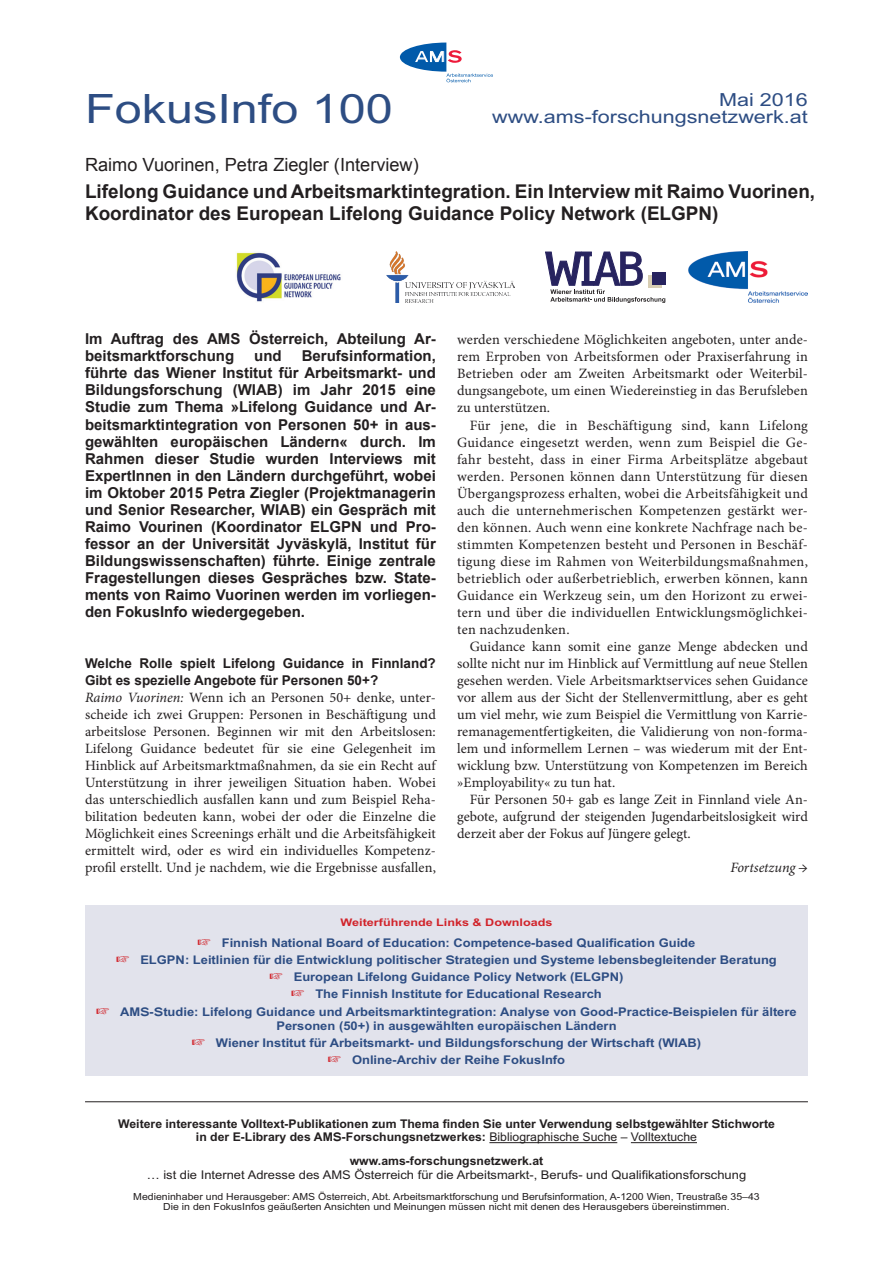
<style>
.page{position:relative;width:893px;height:1263px;background:#fff}
.page>*{position:absolute;margin:0;border:0;box-sizing:border-box;transform-origin:0 0}
.FI_Head_Nummer{font:40.5px "AMS";color:#2d4d83}
.FI_Titel{font:700 18.9px/22.8px "Arial";color:#231f20}
.FI_AutorIn{font:18.15px "Arial";color:#231f20}
.FI_Head_Monat{font:18px "AMS";color:#2d4d83}
.FI_Text_Vorspann{font:700 15px/17px "Arial";color:#231f20}
.FI_Text_Einzug{font:14.25px/17px "Minion Pro";letter-spacing:.005em;color:#231f20;text-align:justify}
.FI_Text{font:14.25px/17px "Minion Pro";letter-spacing:.005em;color:#231f20;text-align:justify}
.FI_Text-2{font:italic 14.25px "Minion Pro";letter-spacing:-.005em;color:#231f20}
.FI_ZwiTi{font:700 13.5px/17px "Arial";color:#231f20}
.FI_Links{font:700 12px/14.4px "AMS";color:#2d4d83;text-align:center;scale:.9 1}
.FI_Info_unten_fett{font:700 12px/13.5px "AMS";color:#231f20;text-align:center;scale:.85 1}
.FI_Info_unten{font:12px "AMS";color:#231f20;scale:.9 1}
.FI_Links_Titel{font:700 10.5px "AMS";color:#d1232a}
.FI_Impressum{font:9.75px/10.5px "AMS";color:#231f20;text-align:center;scale:.9 1}
.s1{font-style:italic}
.s2{color:#d1232a}
.s3{font-weight:400}
</style>
<div class="page">
<hr style="left:489px;top:1142px;width:128px;height:1px;background:#231f20">
<hr style="left:631px;top:1142px;width:66px;height:1px;background:#231f20">
<div style="left:85px;top:906px;width:723px;height:170px;background:#e2e3ec"></div>
<hr style="left:85px;top:1101px;width:723px;height:1px;background:#231f20">
<svg style="left:400px;top:43px;width:93px;height:39px"></svg>
<hr style="left:414px;top:62px;width:30px;height:1px;background:#015aaa">
<hr style="left:415px;top:50px;width:30px;height:1px;background:#015aaa">
<img style="left:689px;top:252px;width:119px;height:51px">
<svg style="left:545px;top:252px;width:120px;height:51px"></svg>
<img style="left:386px;top:252px;width:128px;height:51px">
<img style="left:236px;top:252px;width:105px;height:50px">
<p class="FI_Head_Nummer" style="left:85px;top:87px;width:309px">FokusInfo 100</p>
<p class="FI_Head_Monat" style="left:719px;top:90px;width:90px">Mai 2016</p>
<p class="FI_Head_Monat" style="left:492px;top:107px;width:317px">www.ams-forschungsnetzwerk.at</p>
<p class="FI_AutorIn" style="left:85px;top:152px;width:335px">Raimo Vuorinen, Petra Ziegler (Interview)</p>
<p class="FI_Titel" style="left:85px;top:180px;width:732px">Lifelong Guidance und Arbeitsmarktintegration. Ein Interview mit Raimo Vuorinen,<br>Koordinator des European Lifelong Guidance Policy Network (ELGPN)</p>
<p class="FI_Text_Vorspann" style="left:85px;top:331px;width:352px">Im Auftrag des AMS Österreich, Abteilung Ar&shy;beitsmarktforschung</p>
<p class="FI_Text_Vorspann" style="left:85px;top:348px;width:352px;text-align:justify;text-indent:217px">Berufsinformation, führte das Wiener Institut für Arbeitsmarkt- und Bildungsforschung (WIAB) im Jahr 2015 eine Studie zum Thema »Lifelong Guidance und Ar&shy;beitsmarktintegration von Personen 50+ in aus&shy;gewählten europäischen Ländern« durch. Im Rahmen dieser Studie wurden Interviews mit ExpertInnen in den Ländern durchgeführt, wobei im Oktober 2015 Petra Ziegler (Projektmanagerin und Senior Researcher, WIAB) ein Gespräch mit Raimo Vourinen (Koordinator ELGPN und Pro&shy;fessor an der Universität Jyväskylä, Institut für Bildungswissenschaften) führte. Einige zentrale Fragestellungen dieses Gespräches bzw. State&shy;ments von Raimo Vuorinen werden im vorliegen&shy;den FokusInfo wiedergegeben.</p>
<p class="FI_ZwiTi" style="left:85px;top:655px;width:352px">Welche Rolle spielt Lifelong Guidance in Finnland?<br>Gibt es spezielle Angebote für Personen 50+?</p>
<p class="FI_Text" style="left:85px;top:689px;width:352px"><span class="s1">Raimo Vuorinen:</span> Wenn ich an Personen 50+ denke, unter&shy;scheide ich zwei Gruppen: Personen in Beschäftigung und arbeitslose Personen. Beginnen wir mit den Arbeitslosen:<br>Lifelong Guidance bedeutet für sie eine Gelegenheit im Hinblick auf Arbeitsmarktmaßnahmen, da sie ein Recht auf Unterstützung in ihrer jeweiligen Situation haben. Wobei das unterschiedlich ausfallen kann und zum Beispiel Reha&shy;bilitation bedeuten kann, wobei der oder die Einzelne die Möglichkeit eines Screenings erhält und die Arbeitsfähigkeit ermittelt wird, oder es wird ein individuelles Kompetenz&shy;profil erstellt. Und je nachdem, wie die Ergebnisse ausfallen,</p>
<p class="FI_Text_Vorspann" style="left:254px;top:348px;width:29px">und</p>
<p class="FI_Text" style="left:457px;top:331px;width:352px">werden verschiedene Möglichkeiten angeboten, unter ande&shy;rem Erproben von Arbeitsformen oder Praxiserfahrung in Betrieben oder am Zweiten Arbeitsmarkt oder Weiterbil&shy;dungsangebote, um einen Wiedereinstieg in das Berufsleben zu unterstützen.</p>
<p class="FI_Text_Einzug" style="left:457px;top:416px;width:352px;text-indent:13px">Für jene, die in Beschäftigung sind, kann Lifelong Guidance eingesetzt werden, wenn zum Beispiel die Ge&shy;fahr besteht, dass in einer Firma Arbeitsplätze abgebaut werden. Personen können dann Unterstützung für diesen Übergangsprozess erhalten, wobei die Arbeitsfähigkeit und auch die unternehmerischen Kompetenzen gestärkt wer&shy;den können. Auch wenn eine konkrete Nachfrage nach be&shy;stimmten Kompetenzen besteht und Personen in Beschäf&shy;tigung diese im Rahmen von Weiterbildungsmaßnahmen, betrieblich oder außerbetrieblich, erwerben können, kann Guidance ein Werkzeug sein, um den Horizont zu erwei&shy;tern und über die individuellen Entwicklungsmöglichkei&shy;ten nachzudenken.</p>
<p class="FI_Text_Einzug" style="left:457px;top:638px;width:352px;text-indent:13px">Guidance kann somit eine ganze Menge abdecken und sollte nicht nur im Hinblick auf Vermittlung auf neue Stellen gesehen werden. Viele Arbeitsmarktservices sehen Guidance vor allem aus der Sicht der Stellenvermittlung, aber es geht um viel mehr, wie zum Beispiel die Vermittlung von Karrie&shy;remanagementfertigkeiten, die Validierung von non-forma&shy;lem und informellem Lernen – was wiederum mit der Ent&shy;wicklung bzw. Unterstützung von Kompetenzen im Bereich »Employability« zu tun hat.</p>
<p class="FI_Text_Einzug" style="left:457px;top:791px;width:352px;text-indent:13px">Für Personen 50+ gab es lange Zeit in Finnland viele An&shy;gebote, aufgrund der steigenden Jugendarbeitslosigkeit wird derzeit aber der Fokus auf Jüngere gelegt.</p>
<p class="FI_Text-2" style="left:730px;top:857px;width:79px">Fortsetzung →</p>
<p class="FI_Links_Titel" style="left:341px;top:916px;width:213px">Weiterführende Links &amp; Downloads</p>
<p class="FI_Links" style="left:198px;top:936px;width:555px"><span class="s2">☞</span> Finnish National Board of Education: Competence-based Qualification Guide</p>
<p class="FI_Links" style="left:116px;top:953px;width:736px"><span class="s2">☞</span> ELGPN: Leitlinien für die Entwicklung politischer Strategien und Systeme lebensbegleitender Beratung</p>
<p class="FI_Links" style="left:270px;top:970px;width:395px"><span class="s2">☞</span> European Lifelong Guidance Policy Network (ELGPN)</p>
<p class="FI_Links" style="left:291px;top:987px;width:347px"><span class="s2">☞</span> The Finnish Institute for Educational Research</p>
<p class="FI_Links" style="left:96px;top:1004px;width:780px"><span class="s2">☞</span> AMS-Studie: Lifelong Guidance und Arbeitsmarktintegration: Analyse von Good-Practice-Beispielen für ältere<br>Personen (50+) in ausgewählten europäischen Ländern</p>
<p class="FI_Links" style="left:192px;top:1036px;width:568px"><span class="s2">☞</span> Wiener Institut für Arbeitsmarkt- und Bildungsforschung der Wirtschaft (WIAB)</p>
<p class="FI_Links" style="left:328px;top:1053px;width:265px"><span class="s2">☞</span> Online-Archiv der Reihe FokusInfo</p>
<p class="FI_Info_unten_fett" style="left:118px;top:1117px;width:774px">Weitere interessante Volltext-Publikationen zum Thema finden Sie unter Verwendung selbstgewählter Stichworte in der E-Library des AMS-Forschungsnetzwerkes: <span class="s3">Bibliographische Suche – Volltextuche</span></p>
<p class="FI_Info_unten_fett" style="left:350px;top:1154px;width:229px">www.ams-forschungsnetzwerk.at</p>
<p class="FI_Info_unten" style="left:147px;top:1168px;width:667px">… ist die Internet Adresse des AMS Österreich für die Arbeitsmarkt-, Berufs- und Qualifikationsforschung</p>
<p class="FI_Impressum" style="left:133px;top:1191px;width:698px">Medieninhaber und Herausgeber: AMS Österreich, Abt. Arbeitsmarktforschung und Berufsinformation, A-1200 Wien, Treustraße 35–43<br>Die in den FokusInfos geäußerten Ansichten und Meinungen müssen nicht mit denen des Herausgebers übereinstimmen.</p>
</div>
